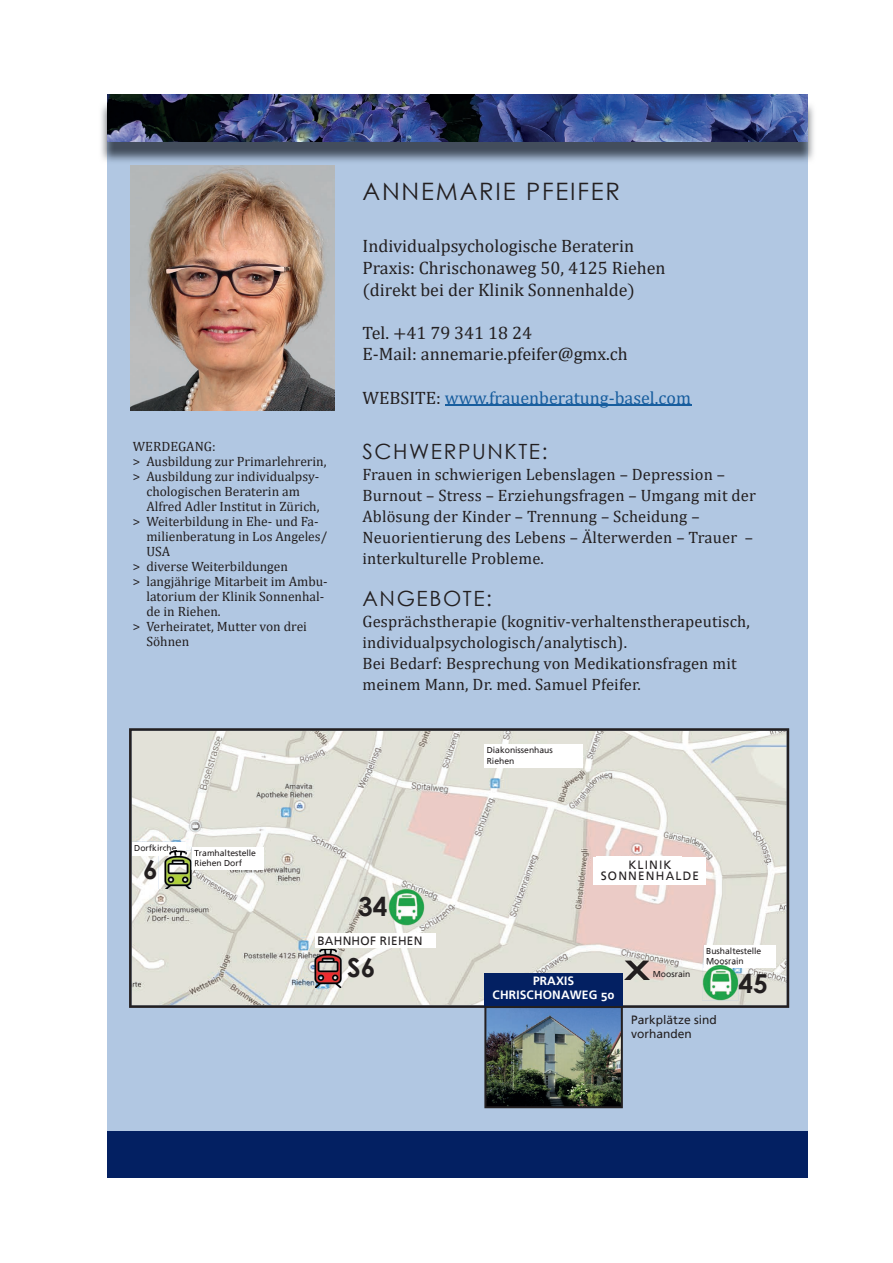
<style>
.page{position:relative;width:893px;height:1263px;background:#fff}
.page>*{position:absolute;margin:0;border:0;box-sizing:border-box;transform-origin:0 0}
.t1{font:700 26.25px "Century Gothic";color:#231f20}
.t2{font:24px "Century Gothic";letter-spacing:.075em;color:#231f20}
.t3{font:21px "Century Gothic";letter-spacing:.075em;color:#231f20}
.t4{font:18px/21.6px "Cambria Math";color:#231f20}
.t5{font:18px "Cambria Math";color:#175d9e}
.t6{font:16.5px/21px "Cambria";letter-spacing:.01em;color:#231f20}
.t7{font:13.5px "Cambria";color:#231f20}
.t8{font:12px/14.4px "Frutiger Linotype";color:#231f20}
.t9{font:700 12px/14.4px "Frutiger Linotype";letter-spacing:.01em;color:#fff;text-align:center}
.t10{font:12px/10.2px "Frutiger Linotype";letter-spacing:.1em;color:#231f20;text-align:center}
.t11{font:12px "Frutiger Linotype";letter-spacing:.02em;color:#231f20}
.t12{font:8.55px/10.2px "Frutiger Linotype";color:#231f20}
.s1{color:#231f20}
</style>
<div class="page">
<div style="left:107px;top:106px;width:701px;height:1051px;background:#b1c7e2"></div>
<hr style="left:445px;top:404px;width:246px;height:1px;background:#175d9e">
<svg style="left:129px;top:728px;width:660px;height:280px;background:#dcd9d1"></svg>
<div style="left:596px;top:856px;width:86px;height:18px;background:#fff"></div>
<div style="left:484px;top:744px;width:98px;height:24px;background:#fff"></div>
<div style="left:132px;top:842px;width:53px;height:13px;background:#fff"></div>
<div style="left:315px;top:933px;width:120px;height:15px;background:#fff"></div>
<div style="left:192px;top:847px;width:71px;height:23px;background:#fff"></div>
<div style="left:704px;top:945px;width:71px;height:23px;background:#fff"></div>
<img style="left:309px;top:949px;width:38px;height:38px">
<img style="left:159px;top:851px;width:38px;height:38px">
<img style="left:159px;top:851px;width:26px;height:4px">
<svg style="left:159px;top:851px;width:17px;height:1px"></svg>
<img style="left:192px;top:851px;width:5px;height:19px">
<svg style="left:194px;top:851px;width:3px;height:15px"></svg>
<img style="left:702px;top:964px;width:36px;height:37px">
<img style="left:704px;top:964px;width:34px;height:4px">
<img style="left:707px;top:964px;width:31px;height:1px">
<img style="left:388px;top:889px;width:36px;height:36px">
<div style="left:594px;top:858px;width:112px;height:27px;background:#fff"></div>
<div style="left:484px;top:973px;width:139px;height:34px;background:#032062"></div>
<img style="left:484px;top:1006px;width:139px;height:102px">
<svg style="left:624px;top:960px;width:26px;height:20px"></svg>
<div style="left:107px;top:1131px;width:700px;height:47px;background:#032062"></div>
<img style="left:107px;top:141px;width:701px;height:21px">
<img style="left:107px;top:95px;width:701px;height:46px">
<img style="left:130px;top:166px;width:204px;height:244px">
<p class="t7" style="left:133px;top:438px;width:84px">WERDEGANG:</p>
<p class="t7" style="left:133px;top:453px;width:195px">&gt; Ausbildung zur Primarlehrerin,</p>
<p class="t7" style="left:133px;top:468px;width:188px">&gt; Ausbildung zur individualpsy-</p>
<p class="t7" style="left:146px;top:483px;width:155px">chologischen Beraterin am</p>
<p class="t7" style="left:146px;top:498px;width:175px">Alfred Adler Institut in Zürich,</p>
<p class="t7" style="left:133px;top:513px;width:187px">&gt; Weiterbildung in Ehe- und Fa-</p>
<p class="t7" style="left:146px;top:528px;width:182px">milienberatung in Los Angeles/</p>
<p class="t7" style="left:146px;top:543px;width:25px">USA</p>
<p class="t7" style="left:133px;top:558px;width:157px">&gt; diverse Weiterbildungen</p>
<p class="t7" style="left:133px;top:573px;width:196px">&gt; langjährige Mitarbeit im Ambu-</p>
<p class="t7" style="left:146px;top:588px;width:179px">latorium der Klinik Sonnenhal-</p>
<p class="t7" style="left:146px;top:603px;width:76px">de in Riehen.</p>
<p class="t7" style="left:133px;top:618px;width:176px">&gt; Verheiratet, Mutter von drei</p>
<p class="t7" style="left:146px;top:633px;width:44px">Söhnen</p>
<h2 class="t2" style="left:362px;top:175px;width:259px">ANNEMARIE PFEIFER</h2>
<p class="t4" style="left:362px;top:235px;width:305px">Individualpsychologische Beraterin<br>Praxis: Chrischonaweg 50, 4125 Riehen (direkt bei der Klinik Sonnenhalde)</p>
<p class="t4" style="left:362px;top:322px;width:267px">Tel. +41 79 341 18 24<br>E-Mail: annemarie.pfeifer@gmx.ch</p>
<p class="t5" style="left:362px;top:387px;width:330px"><span class="s1">WEBSITE:</span> www.frauenberatung-basel.com</p>
<p class="t3" style="left:362px;top:437px;width:187px">SCHWERPUNKTE:</p>
<p class="t6" style="left:362px;top:464px;width:395px">Frauen in schwierigen Lebenslagen – Depression – Burnout – Stress – Erziehungsfragen – Umgang mit der Ablösung der Kinder – Trennung – Scheidung – Neuorientierung des Lebens – Älterwerden – Trauer – interkulturelle Probleme.</p>
<p class="t3" style="left:362px;top:584px;width:131px">ANGEBOTE:</p>
<p class="t6" style="left:362px;top:611px;width:389px">Gesprächstherapie (kognitiv-verhaltenstherapeutisch, individualpsychologisch/analytisch).<br>Bei Bedarf: Besprechung von Medikationsfragen mit meinem Mann, Dr. med. Samuel Pfeifer.</p>
<p class="t12" style="left:487px;top:745px;width:68px">Diakonissenhaus<br>Riehen</p>
<p class="t12" style="left:134px;top:842px;width:44px">Dorfkirche</p>
<h1 class="t1" style="left:143px;top:849px;width:16px">6</h1>
<p class="t12" style="left:194px;top:848px;width:63px">Tramhaltestelle<br>Riehen Dorf</p>
<h1 class="t1" style="left:358px;top:887px;width:31px">34</h1>
<p class="t12" style="left:598px;top:857px;width:79px">Klinik Sonnenhalde</p>
<p class="t10" style="left:601px;top:860px;width:100px">KLINIK<br>SONNENHALDE</p>
<p class="t11" style="left:317px;top:933px;width:107px">BAHNHOF RIEHEN</p>
<h1 class="t1" style="left:347px;top:947px;width:30px">S6</h1>
<p class="t9" style="left:493px;top:973px;width:123px">PRAXIS<br>CHRISCHONAWEG 50</p>
<p class="t12" style="left:653px;top:969px;width:39px">Moosrain</p>
<p class="t12" style="left:706px;top:946px;width:57px">Bushaltestelle<br>Moosrain</p>
<h1 class="t1" style="left:738px;top:963px;width:31px">45</h1>
<p class="t8" style="left:631px;top:1012px;width:87px">Parkplätze sind vorhanden</p>
</div>
